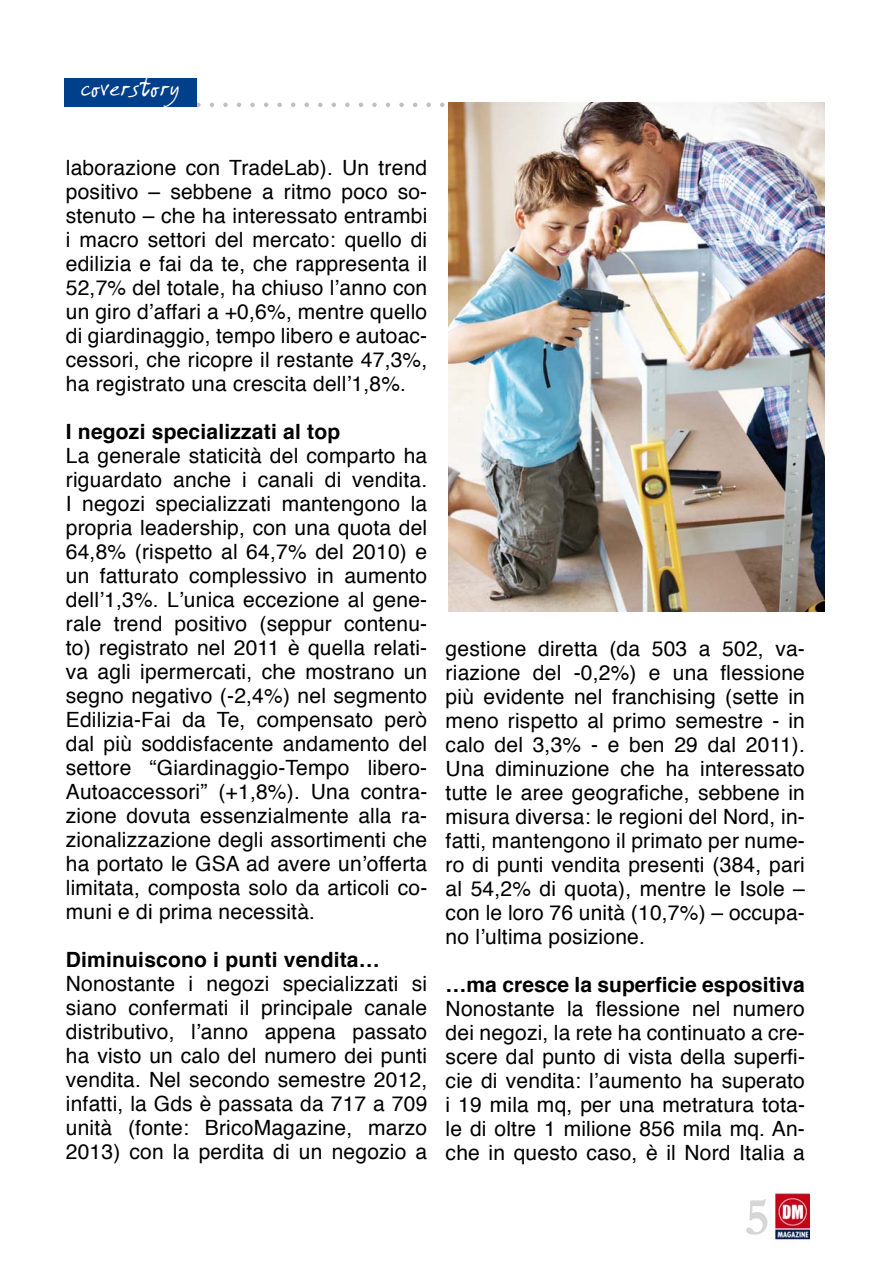
<style>
.page{position:relative;width:893px;height:1263px;background:#fff}
.page>*{position:absolute;margin:0;border:0;box-sizing:border-box;transform-origin:0 0}
.t1{font:700 54px "Garamond";color:#d7d6d6}
.t2{font:26.25px "Amano";color:#fff}
.t3{font:21px/24px "Helvetica";letter-spacing:.01em;color:#000;text-align:justify}
.t4{font:700 21px "Helvetica";letter-spacing:.01em;color:#000}
</style>
<div class="page">
<img style="left:775px;top:1192px;width:35px;height:48px">
<svg style="left:155px;top:103px;width:294px;height:4px"></svg>
<div style="left:64px;top:78px;width:133px;height:28px;background:#003f8a"></div>
<img style="left:449px;top:102px;width:376px;height:510px">
<p class="t2" style="left:80px;top:72px;width:100px">coverstory</p>
<p class="t3" style="left:66px;top:158px;width:363px">laborazione con TradeLab). Un trend positivo – sebbene a ritmo poco so&shy;stenuto – che ha interessato entrambi i macro settori del mercato: quello di edilizia e fai da te, che rappresenta il 52,7% del totale, ha chiuso l’anno con un giro d’affari a +0,6%, mentre quello di giardinaggio, tempo libero e autoac&shy;cessori, che ricopre il restante 47,3%, ha registrato una crescita dell’1,8%.</p>
<p class="t4" style="left:66px;top:423px;width:276px">I negozi specializzati al top</p>
<p class="t3" style="left:66px;top:446px;width:363px">La generale staticità del comparto ha riguardato anche i canali di vendita.<br>I negozi specializzati mantengono la propria leadership, con una quota del 64,8% (rispetto al 64,7% del 2010) e un fatturato complessivo in aumento dell’1,3%. L’unica eccezione al gene&shy;rale trend positivo (seppur contenu&shy;to) registrato nel 2011 è quella relati&shy;va agli ipermercati, che mostrano un segno negativo (-2,4%) nel segmento Edilizia-Fai da Te, compensato però dal più soddisfacente andamento del settore “Giardinaggio-Tempo libero-Autoaccessori” (+1,8%). Una contra&shy;zione dovuta essenzialmente alla ra&shy;zionalizzazione degli assortimenti che ha portato le GSA ad avere un’offerta limitata, composta solo da articoli co&shy;muni e di prima necessità.</p>
<p class="t4" style="left:66px;top:951px;width:315px">Diminuiscono i punti vendita…</p>
<p class="t3" style="left:66px;top:974px;width:363px">Nonostante i negozi specializzati si siano confermati il principale canale distributivo, l’anno appena passato ha visto un calo del numero dei punti vendita. Nel secondo semestre 2012, infatti, la Gds è passata da 717 a 709 unità (fonte: BricoMagazine, marzo 2013) con la perdita di un negozio a</p>
<p class="t3" style="left:446px;top:638px;width:361px">gestione diretta (da 503 a 502, va&shy;riazione del -0,2%) e una flessione più evidente nel franchising (sette in meno rispetto al primo semestre - in calo del 3,3% - e ben 29 dal 2011).<br>Una diminuzione che ha interessato tutte le aree geografiche, sebbene in misura diversa: le regioni del Nord, in&shy;fatti, mantengono il primato per nume&shy;ro di punti vendita presenti (384, pari al 54,2% di quota), mentre le Isole – con le loro 76 unità (10,7%) – occupa&shy;no l’ultima posizione.</p>
<p class="t4" style="left:446px;top:976px;width:361px">…ma cresce la superficie espositiva</p>
<p class="t3" style="left:446px;top:998px;width:361px">Nonostante la flessione nel numero dei negozi, la rete ha continuato a cre&shy;scere dal punto di vista della superfi&shy;cie di vendita: l’aumento ha superato i 19 mila mq, per una metratura tota&shy;le di oltre 1 milione 856 mila mq. An&shy;che in questo caso, è il Nord Italia a</p>
<h1 class="t1" style="left:744px;top:1188px;width:27px">5</h1>
</div>
